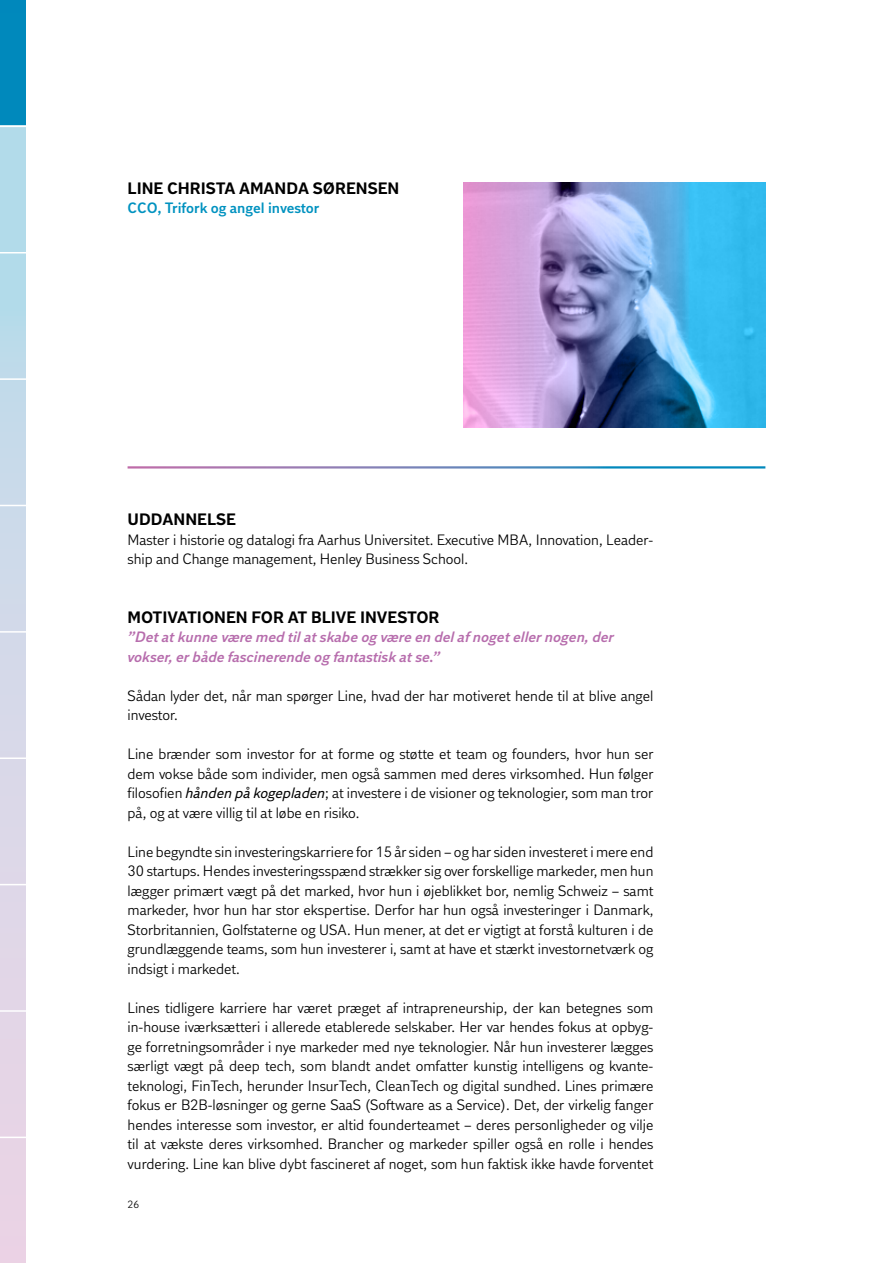
<style>
.page{position:relative;width:893px;height:1263px;background:#fff}
.page>*{position:absolute;margin:0;border:0;box-sizing:border-box;transform-origin:0 0}
.t1{font:700 16.5px "DI Sans";color:#000}
.t2{font:15px/19.5px "DI Sans";color:#000;text-align:justify}
.t3{font:italic 600 15px/19.5px "DI Sans";color:#b76dad}
.t4{font:600 15px "DI Sans";color:#0092c0}
.t5{font:10.5px "DI Sans";color:#000}
.s1{font-style:italic}
</style>
<div class="page">
<div style="left:0;top:0;width:26px;height:1263px;background:#0089bc"></div>
<svg style="left:0;top:127px;width:26px;height:1136px;background:#d1d8e8"></svg>
<img style="left:463px;top:183px;width:302px;height:244px">
<hr style="left:0;top:126px;width:34px;height:1px;background:#fff">
<hr style="left:0;top:252px;width:34px;height:1px;background:#fff">
<hr style="left:0;top:378px;width:34px;height:2px;background:#fff">
<hr style="left:0;top:505px;width:34px;height:1px;background:#fff">
<hr style="left:0;top:631px;width:34px;height:2px;background:#fff">
<hr style="left:0;top:757px;width:34px;height:2px;background:#fff">
<hr style="left:0;top:884px;width:34px;height:1px;background:#fff">
<hr style="left:0;top:1010px;width:34px;height:2px;background:#fff">
<hr style="left:0;top:1136px;width:34px;height:2px;background:#fff">
<p class="t1" style="left:128px;top:177px;width:273px">LINE CHRISTA AMANDA SØRENSEN</p>
<p class="t4" style="left:128px;top:198px;width:193px">CCO, Trifork og angel investor</p>
<p class="t1" style="left:128px;top:509px;width:110px">UDDANNELSE</p>
<p class="t2" style="left:128px;top:530px;width:526px">Master i historie og datalogi fra Aarhus Universitet. Executive MBA, Innovation, Leader&shy;ship and Change management, Henley Business School.</p>
<p class="t1" style="left:128px;top:606px;width:313px">MOTIVATIONEN FOR AT BLIVE INVESTOR</p>
<p class="t3" style="left:128px;top:627px;width:488px">”Det at kunne være med til at skabe og være en del af noget eller nogen, der vokser, er både fascinerende og fantastisk at se.”</p>
<p class="t2" style="left:128px;top:686px;width:527px">Sådan lyder det, når man spørger Line, hvad der har motiveret hende til at blive angel investor.</p>
<p class="t2" style="left:128px;top:744px;width:527px">Line brænder som investor for at forme og støtte et team og founders, hvor hun ser dem vokse både som individer, men også sammen med deres virksomhed. Hun følger filosofien <span class="s1">hånden på kogepladen</span>; at investere i de visioner og teknologier, som man tror på, og at være villig til at løbe en risiko.</p>
<p class="t2" style="left:128px;top:842px;width:527px">Line begyndte sin investeringskarriere for 15 år siden – og har siden investeret i mere end 30 startups. Hendes investeringsspænd strækker sig over forskellige markeder, men hun lægger primært vægt på det marked, hvor hun i øjeblikket bor, nemlig Schweiz – samt markeder, hvor hun har stor ekspertise. Derfor har hun også investeringer i Danmark, Storbritannien, Golfstaterne og USA. Hun mener, at det er vigtigt at forstå kulturen i de grundlæggende teams, som hun investerer i, samt at have et stærkt investornetværk og indsigt i markedet.</p>
<p class="t2" style="left:128px;top:998px;width:527px">Lines tidligere karriere har været præget af intrapreneurship, der kan betegnes som in-house iværksætteri i allerede etablerede selskaber. Her var hendes fokus at opbyg&shy;ge forretningsområder i nye markeder med nye teknologier. Når hun investerer lægges særligt vægt på deep tech, som blandt andet omfatter kunstig intelligens og kvante&shy;teknologi, FinTech, herunder InsurTech, CleanTech og digital sundhed. Lines primære fokus er B2B-løsninger og gerne SaaS (Software as a Service). Det, der virkelig fanger hendes interesse som investor, er altid founderteamet – deres personligheder og vilje til at vækste deres virksomhed. Brancher og markeder spiller også en rolle i hendes vurdering. Line kan blive dybt fascineret af noget, som hun faktisk ikke havde forventet</p>
<p class="t5" style="left:128px;top:1197px;width:13px">26</p>
</div>
